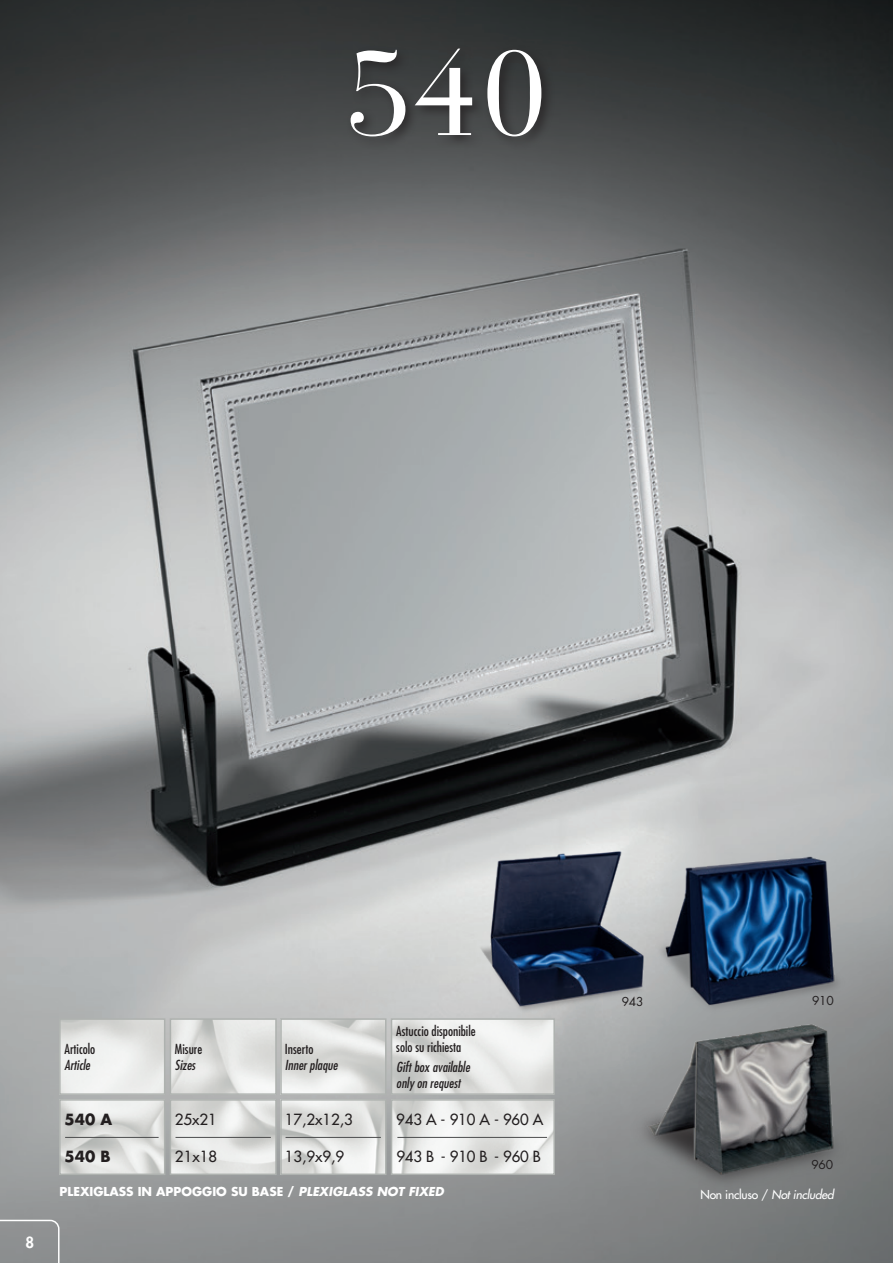
<style>
.page{position:relative;width:893px;height:1263px;background:#fff}
.page>*{position:absolute;margin:0;border:0;box-sizing:border-box;transform-origin:0 0}
.t1{font:120px "Bauer Bodoni";color:#fff}
.t2{font:500 15px "Futura Std";color:#231f20}
.t3{font:700 15px "Futura Std";color:#231f20}
.t4{font:800 15px "Futura Std";color:#fff}
.t5{font:condensed 13.5px/16.5px "Futura Std";color:#231f20}
.t6{font:italic condensed 13.5px/16.5px "Futura Std";color:#231f20}
.t7{font:700 12px "Futura Std";color:#fff}
.t8{font:italic 500 12px "Futura Std";letter-spacing:-.02em;color:#fff}
.t9{font:12px "Futura Std";letter-spacing:-.02em;color:#231f20}
.s1{font-style:italic}
.s2{font-style:normal}
.s3{font-weight:400;font-style:normal}
</style>
<div class="page">
<img style="left:0;top:0;width:893px;height:1263px">
<img style="left:62px;top:1021px;width:100px;height:71px">
<div style="left:59px;top:1018px;width:106px;height:77px;border:2px solid #aeb2af"></div>
<img style="left:62px;top:1102px;width:100px;height:70px">
<div style="left:59px;top:1099px;width:106px;height:76px;border:2px solid #aeb2af"></div>
<img style="left:173px;top:1021px;width:101px;height:71px">
<div style="left:170px;top:1018px;width:107px;height:77px;border:2px solid #aeb2af"></div>
<img style="left:173px;top:1102px;width:101px;height:70px">
<div style="left:170px;top:1099px;width:107px;height:76px;border:2px solid #aeb2af"></div>
<img style="left:283px;top:1021px;width:101px;height:71px">
<div style="left:280px;top:1018px;width:107px;height:77px;border:2px solid #aeb2af"></div>
<img style="left:283px;top:1102px;width:101px;height:70px">
<div style="left:280px;top:1099px;width:107px;height:76px;border:2px solid #aeb2af"></div>
<img style="left:394px;top:1021px;width:158px;height:71px">
<div style="left:391px;top:1018px;width:164px;height:77px;border:2px solid #aeb2af"></div>
<img style="left:394px;top:1102px;width:158px;height:70px">
<div style="left:391px;top:1099px;width:164px;height:76px;border:2px solid #aeb2af"></div>
<hr style="left:65px;top:1137px;width:94px;height:1px;background:#4b4c4d">
<hr style="left:176px;top:1137px;width:95px;height:1px;background:#4b4c4d">
<hr style="left:286px;top:1137px;width:95px;height:1px;background:#4b4c4d">
<hr style="left:397px;top:1137px;width:150px;height:1px;background:#4b4c4d">
<div style="left:346px;top:44px;width:209px;height:106px;background:#231f20;opacity:.75"></div>
<img style="left:593px;top:988px;width:300px;height:235px">
<img style="left:559px;top:812px;width:323px;height:216px">
<img style="left:425px;top:841px;width:229px;height:174px">
<svg style="left:0;top:1220px;width:60px;height:43px;background:#939596"></svg>
<h1 class="t1" style="left:345px;top:22px;width:204px">540</h1>
<p class="t4" style="left:25px;top:1232px;width:10px">8</p>
<p class="t5" style="left:64px;top:1040px;width:32px">Articolo</p>
<p class="t6" style="left:64px;top:1057px;width:27px">Article</p>
<p class="t5" style="left:175px;top:1040px;width:29px">Misure</p>
<p class="t6" style="left:175px;top:1057px;width:22px">Sizes</p>
<p class="t5" style="left:285px;top:1040px;width:30px">Inserto</p>
<p class="t6" style="left:285px;top:1057px;width:54px">Inner plaque</p>
<p class="t5" style="left:396px;top:1022px;width:81px">Astuccio disponibile solo su richiesta</p>
<p class="t6" style="left:396px;top:1059px;width:75px">Gift box available only on request</p>
<p class="t3" style="left:64px;top:1109px;width:49px">540 A</p>
<p class="t2" style="left:175px;top:1110px;width:44px">25x21</p>
<p class="t2" style="left:285px;top:1110px;width:70px">17,2x12,3</p>
<p class="t2" style="left:396px;top:1110px;width:148px">943 A - 910 A - 960 A</p>
<p class="t3" style="left:64px;top:1146px;width:48px">540 B</p>
<p class="t2" style="left:175px;top:1147px;width:44px">21x18</p>
<p class="t2" style="left:285px;top:1147px;width:61px">13,9x9,9</p>
<p class="t2" style="left:396px;top:1147px;width:146px">943 B - 910 B - 960 B</p>
<p class="t7" style="left:60px;top:1183px;width:386px">PLEXIGLASS IN APPOGGIO SU BASE / <span class="s1">PLEXIGLASS NOT FIXED</span></p>
<p class="t9" style="left:622px;top:994px;width:23px">943</p>
<p class="t9" style="left:812px;top:993px;width:23px">910</p>
<p class="t9" style="left:811px;top:1157px;width:23px">960</p>
<p class="t8" style="left:700px;top:1187px;width:135px"><span class="s2">Non incluso</span> <span class="s3">/</span> Not included</p>
</div>
